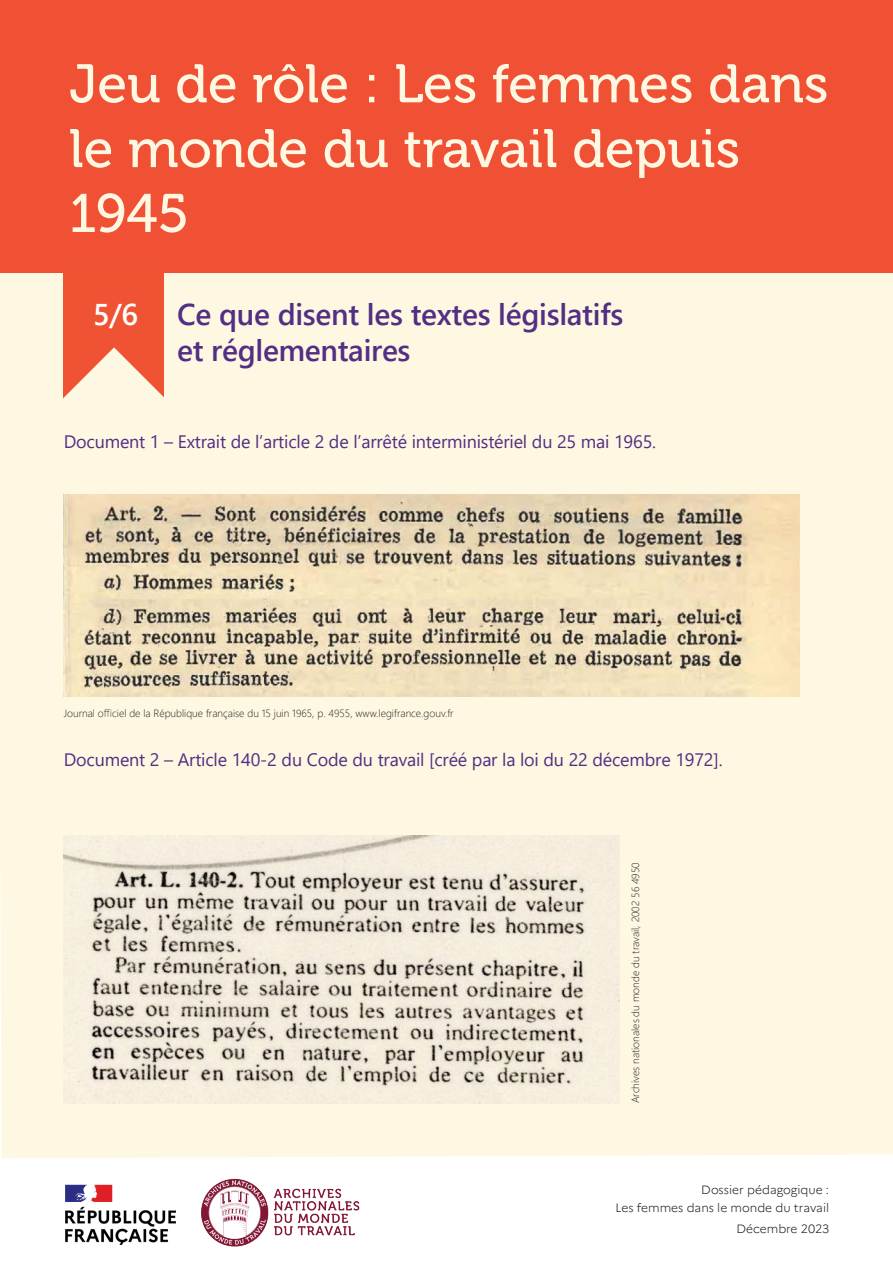
<style>
.page{position:relative;width:893px;height:1263px;background:#fff}
.page>*{position:absolute;margin:0;border:0;box-sizing:border-box;transform-origin:0 0}
.t1{font:54px/64.8px "Museo 500";color:#fef7e2}
.t2{font:700 30px "Yu Gothic UI";letter-spacing:-.01em;color:#522f83}
.t3{font:700 30px "Yu Gothic UI";color:#fff}
.t4{font:18px "Yu Gothic UI";letter-spacing:-.01em;color:#522f83}
.t5{font:300 12px/18px "Marianne";color:#231f20;text-align:right}
.t6{font:300 10.5px "Yu Gothic UI";color:#231f20}
</style>
<div class="page">
<div style="left:0;top:272px;width:893px;height:886px;background:#fef7e2"></div>
<div style="left:0;top:0;width:893px;height:272px;background:#f05134"></div>
<div style="left:64px;top:270px;width:100px;height:129px;background:#f05334"></div>
<svg style="left:60px;top:347px;width:108px;height:108px"></svg>
<img style="left:65px;top:1178px;width:295px;height:69px">
<img style="left:64px;top:494px;width:735px;height:202px">
<img style="left:64px;top:836px;width:555px;height:267px">
<h1 class="t1" style="left:69px;top:52px;width:761px">Jeu de rôle : Les femmes dans le monde du travail depuis<br>1945</h1>
<p class="t3" style="left:93px;top:297px;width:47px">5/6</p>
<p class="t2" style="left:177px;top:297px;width:448px">Ce que disent les textes législatifs</p>
<p class="t2" style="left:177px;top:333px;width:235px">et réglementaires</p>
<p class="t4" style="left:64px;top:424px;width:594px">Document 1 – Extrait de l’article 2 de l’arrêté interministériel du 25 mai 1965.</p>
<p class="t6" style="left:64px;top:703px;width:391px">Journal officiel de la République française du 15 juin 1965, p. 4955, www.legifrance.gouv.fr</p>
<p class="t4" style="left:64px;top:743px;width:660px">Document 2 – Article 140-2 du Code du travail [créé par la loi du 22 décembre 1972].</p>
<p class="t6" style="left:626px;top:1103px;width:242px;rotate:-90deg">Archives nationales du monde du travail, 2002 56 4950</p>
<p class="t5" style="left:615px;top:1179px;width:215px">Dossier pédagogique :<br>Les femmes dans le monde du travail</p>
<p class="t5" style="left:736px;top:1219px;width:94px">Décembre 2023</p>
</div>
